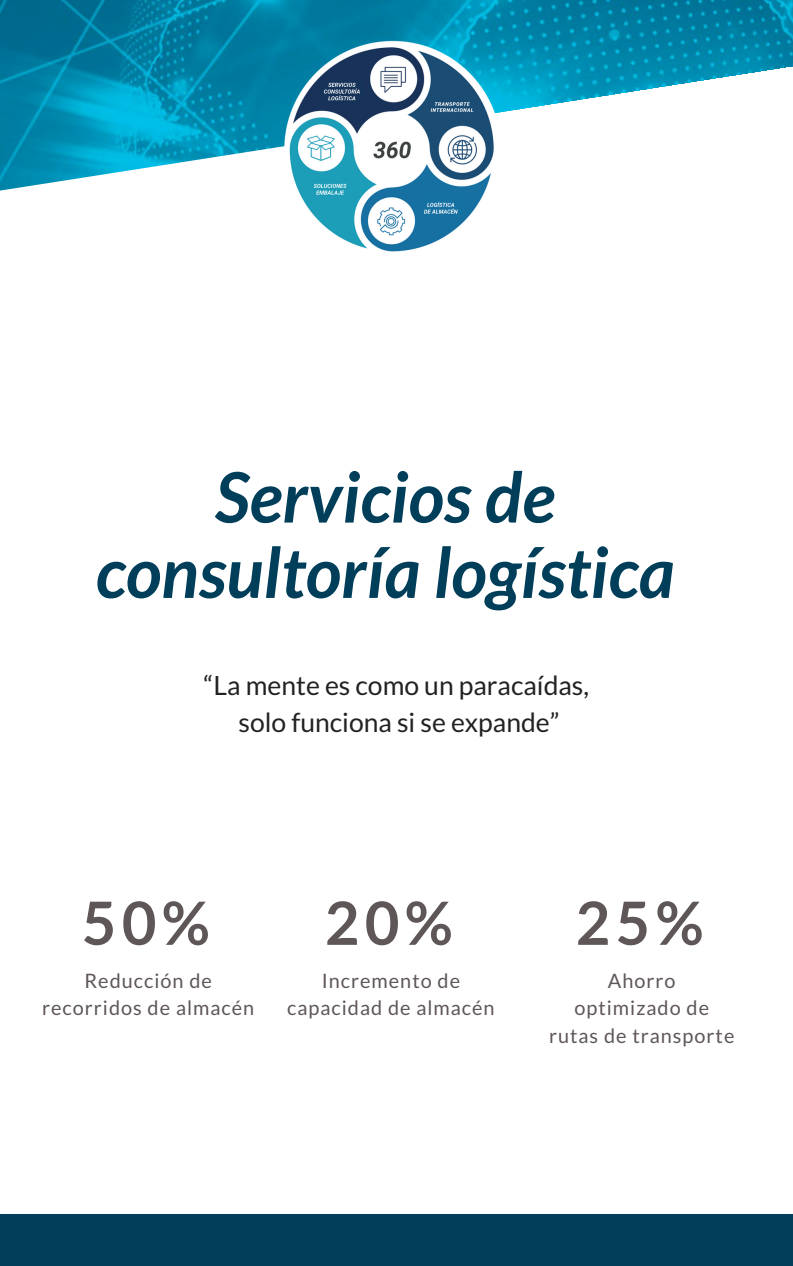
<style>
.page{position:relative;width:793px;height:1266px;background:#fff}
.page>*{position:absolute;margin:0;border:0;box-sizing:border-box;transform-origin:0 0}
.t1{font:italic 700 69.6px/75.4px "Lato";color:#003e59;text-align:center}
.t2{font:700 59.7px "Lato";color:#5e5657}
.t3{font:26.55px/37.1px "Lato";color:#222;text-align:center}
.t4{font:19.88px/27.5px "Lato";letter-spacing:.05em;color:#5e5657;text-align:center}
</style>
<div class="page">
<div style="left:0;top:1214px;width:793px;height:51px;background:#003e59"></div>
<img style="left:0;top:0;width:793px;height:191px">
<img style="left:282px;top:38px;width:220px;height:214px">
<h1 class="t1" style="left:96px;top:458px;width:580px">Servicios de consultoría logística</h1>
<h3 class="t3" style="left:204px;top:666px;width:387px">“La mente es como un paracaídas, solo funciona si se expande”</h3>
<h2 class="t2" style="left:82px;top:886px;width:129px">50%</h2>
<p class="t4" style="left:42px;top:966px;width:214px">Reducción de recorridos de almacén</p>
<h2 class="t2" style="left:325px;top:886px;width:129px">20%</h2>
<p class="t4" style="left:287px;top:966px;width:209px">Incremento de capacidad de almacén</p>
<h2 class="t2" style="left:575px;top:886px;width:129px">25%</h2>
<p class="t4" style="left:549px;top:966px;width:187px">Ahorro<br>optimizado de rutas de transporte</p>
</div>
